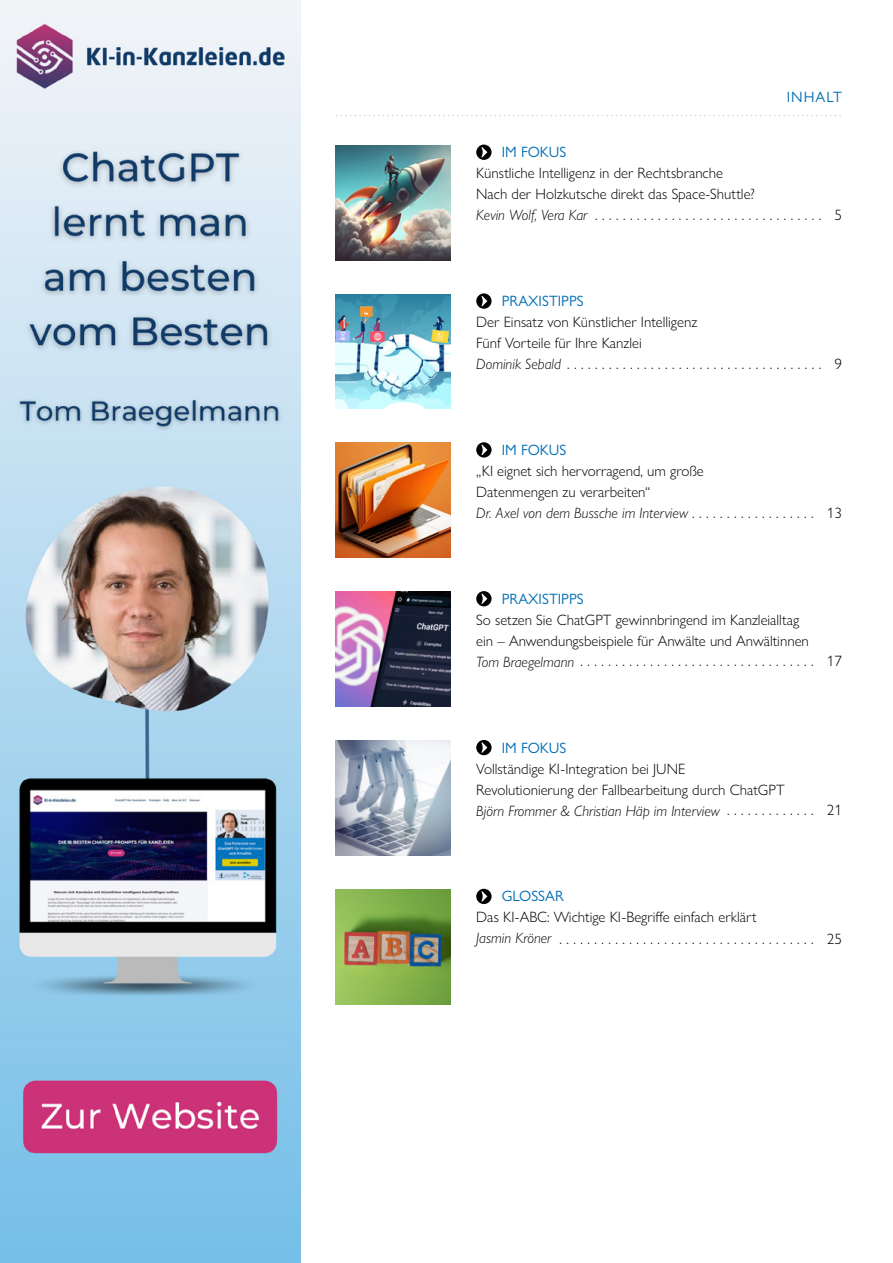
<style>
.page{position:relative;width:893px;height:1263px;background:#fff}
.page>*{position:absolute;margin:0;border:0;box-sizing:border-box;transform-origin:0 0}
.t1{font:300 15px/21px "Gill Sans Nova";color:#000}
.t2{font:15px "Gill Sans Nova";color:#006fb5}
.t3{font:italic 300 15px "Gill Sans Nova";color:#000}
.s1{font-style:italic}
</style>
<div class="page">
<img style="left:336px;top:145px;width:115px;height:115px">
<img style="left:0;top:0;width:300px;height:1263px">
<svg style="left:476px;top:145px;width:16px;height:15px"></svg>
<svg style="left:481px;top:147px;width:6px;height:11px"></svg>
<svg style="left:337px;top:115px;width:504px;height:1px"></svg>
<img style="left:336px;top:294px;width:115px;height:115px">
<svg style="left:476px;top:293px;width:16px;height:16px"></svg>
<svg style="left:481px;top:296px;width:6px;height:10px"></svg>
<img style="left:336px;top:443px;width:115px;height:115px">
<svg style="left:476px;top:442px;width:16px;height:16px"></svg>
<svg style="left:481px;top:445px;width:6px;height:10px"></svg>
<img style="left:336px;top:592px;width:115px;height:114px">
<svg style="left:476px;top:591px;width:16px;height:15px"></svg>
<svg style="left:481px;top:593px;width:6px;height:11px"></svg>
<img style="left:336px;top:740px;width:115px;height:115px">
<svg style="left:476px;top:740px;width:16px;height:15px"></svg>
<svg style="left:481px;top:742px;width:6px;height:11px"></svg>
<img style="left:336px;top:889px;width:115px;height:115px">
<svg style="left:476px;top:889px;width:16px;height:15px"></svg>
<svg style="left:481px;top:891px;width:6px;height:11px"></svg>
<p class="t2" style="left:787px;top:88px;width:57px">INHALT</p>
<p class="t2" style="left:502px;top:143px;width:66px">IM FOKUS</p>
<p class="t1" style="left:476px;top:162px;width:280px">Künstliche Intelligenz in der Rechtsbranche<br>Nach der Holzkutsche direkt das Space-Shuttle?</p>
<p class="t3" style="left:476px;top:206px;width:113px">Kevin Wolf, Vera Kar</p>
<p class="t1" style="left:595px;top:204px;width:248px">................................. 5</p>
<p class="t2" style="left:502px;top:292px;width:83px">PRAXISTIPPS</p>
<p class="t1" style="left:476px;top:311px;width:367px">Der Einsatz von Künstlicher Intelligenz<br>Fünf Vorteile für Ihre Kanzlei<br><span class="s1">Dominik Sebald</span> ..................................... 9</p>
<p class="t2" style="left:502px;top:441px;width:66px">IM FOKUS</p>
<p class="t1" style="left:476px;top:460px;width:367px">„KI eignet sich hervorragend, um große<br>Datenmengen zu verarbeiten“<br><span class="s1">Dr. Axel von dem Bussche im Interview</span> . . . . . . . . . . . . . . . . . . 13</p>
<p class="t2" style="left:502px;top:589px;width:83px">PRAXISTIPPS</p>
<p class="t1" style="left:476px;top:609px;width:367px">So setzen Sie ChatGPT gewinnbringend im Kanzleialltag<br>ein – Anwendungsbeispiele für Anwälte und Anwältinnen<br><span class="s1">Tom Braegelmann</span> .................................. 17</p>
<p class="t2" style="left:502px;top:738px;width:66px">IM FOKUS</p>
<p class="t1" style="left:476px;top:758px;width:367px">Vollständige KI-Integration bei JUNE<br>Revolutionierung der Fallbearbeitung durch ChatGPT<br><span class="s1">Björn Frommer &amp; Christian Häp im Interview</span> . . . . . . . . . . . . . 21</p>
<p class="t2" style="left:502px;top:887px;width:64px">GLOSSAR</p>
<p class="t1" style="left:476px;top:906px;width:367px;line-height:21.6px">Das KI-ABC: Wichtige KI-Begriffe einfach erklärt<br><span class="s1">Jasmin Kröner</span> ..................................... 25</p>
</div>
